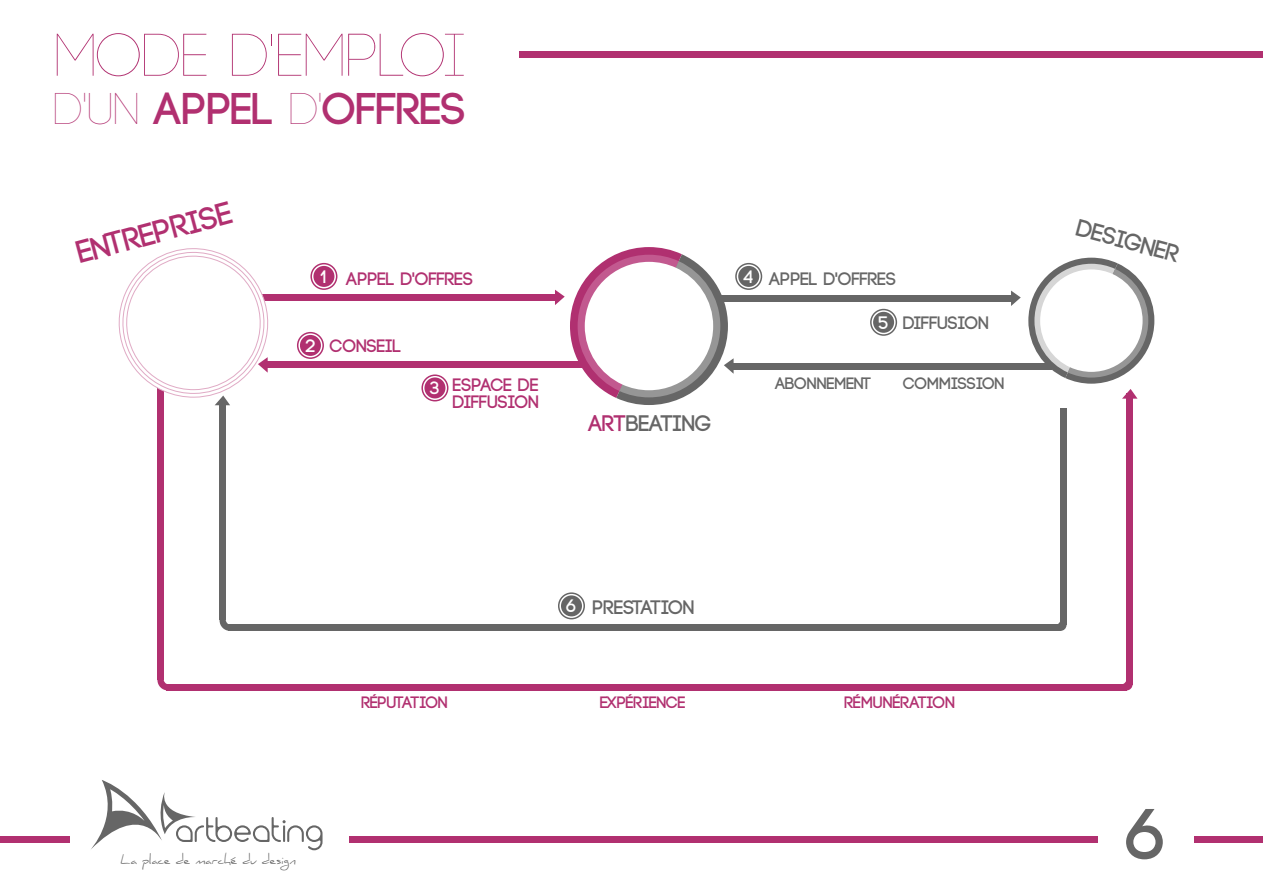
<style>
.page{position:relative;width:1263px;height:893px;background:#fff}
.page>*{position:absolute;margin:0;border:0;box-sizing:border-box;transform-origin:0 0}
.t1{font:700 72px "Code";color:#666}
.t2{font:300 60px "Code";color:#b13070}
.t3{font:700 44.4px "Code";color:#b13070}
.t4{font:700 31.5px "Code";color:#b13070}
.t5{font:700 24px "Code";color:#666}
.t6{font:700 22.5px "Code";color:#666}
.t7{font:700 19.5px "Code";color:#666}
.t8{font:700 18px/16.5px "Code";color:#b13070}
.t9{font:700 18px "Code";color:#666}
.t10{font:700 18px "Code";color:#fff}
.t11{font:700 16.5px "Code";color:#b13070}
.t12{font:700 16.5px "Code";color:#666}
.t13{font:12.45px "Daniel";color:#666}
.s1{font-weight:300}
.s2{color:#b03070}
</style>
<div class="page">
<div style="left:244px;top:294px;width:312px;height:6px;background:#b13070"></div>
<div style="left:265px;top:362px;width:320px;height:6px;background:#b13070"></div>
<div style="left:720px;top:295px;width:293px;height:6px;background:#666"></div>
<div style="left:732px;top:363px;width:319px;height:6px;background:#666"></div>
<svg style="left:1011px;top:291px;width:10px;height:15px"></svg>
<div style="left:157px;top:373px;width:6px;height:307px;background:#b13070"></div>
<div style="left:1126px;top:393px;width:6px;height:291px;background:#b13070"></div>
<svg style="left:157px;top:670px;width:10px;height:20px"></svg>
<svg style="left:1123px;top:681px;width:9px;height:9px"></svg>
<div style="left:166px;top:684px;width:960px;height:6px;background:#b13070"></div>
<div style="left:219px;top:404px;width:6px;height:216px;background:#666"></div>
<svg style="left:220px;top:611px;width:19px;height:20px"></svg>
<svg style="left:1054px;top:622px;width:12px;height:9px"></svg>
<div style="left:228px;top:625px;width:832px;height:6px;background:#666"></div>
<div style="left:1060px;top:409px;width:6px;height:216px;background:#666"></div>
<div style="left:1194px;top:836px;width:69px;height:6px;background:#b13070"></div>
<div style="left:349px;top:836px;width:749px;height:6px;background:#b13070"></div>
<div style="left:0;top:836px;width:69px;height:6px;background:#b13070"></div>
<div style="left:520px;top:52px;width:743px;height:6px;background:#b13070"></div>
<svg style="left:91px;top:780px;width:231px;height:70px"></svg>
<svg style="left:1028px;top:258px;width:126px;height:141px"></svg>
<svg style="left:118px;top:248px;width:160px;height:157px"></svg>
<svg style="left:310px;top:263px;width:27px;height:27px"></svg>
<div style="left:313px;top:266px;width:21px;height:21px;background:#b13070;border-radius:50%"></div>
<svg style="left:297px;top:332px;width:27px;height:27px"></svg>
<div style="left:300px;top:335px;width:21px;height:21px;background:#b13070;border-radius:50%"></div>
<svg style="left:421px;top:374px;width:27px;height:27px"></svg>
<div style="left:424px;top:377px;width:21px;height:21px;background:#b13070;border-radius:50%"></div>
<svg style="left:555px;top:247px;width:207px;height:158px"></svg>
<div style="left:738px;top:266px;width:21px;height:21px;background:#666;border-radius:50%"></div>
<svg style="left:870px;top:309px;width:27px;height:27px"></svg>
<div style="left:873px;top:312px;width:21px;height:21px;background:#666;border-radius:50%"></div>
<svg style="left:558px;top:592px;width:27px;height:27px"></svg>
<div style="left:561px;top:595px;width:21px;height:21px;background:#666;border-radius:50%"></div>
<h2 class="t2" style="left:54px;top:25px;width:413px">MODE D'EMPLOI</h2>
<h3 class="t3" style="left:53px;top:86px;width:414px"><span class="s1">D'UN</span> APPEL <span class="s1">D'</span>OFFRES</h3>
<h3 class="t4" style="left:74px;top:238px;width:160px;rotate:-15deg">ENTREPRISE</h3>
<p class="t10" style="left:321px;top:267px;width:6px">1</p>
<p class="t8" style="left:346px;top:271px;width:128px">APPEL D'OFFRES</p>
<p class="t10" style="left:306px;top:336px;width:11px">2</p>
<p class="t8" style="left:330px;top:338px;width:73px">CONSEIL</p>
<p class="t10" style="left:430px;top:379px;width:11px">3</p>
<p class="t8" style="left:453px;top:377px;width:87px">ESPACE DE<br>DIFFUSION</p>
<p class="t6" style="left:589px;top:412px;width:124px"><span class="s2">ART</span>BEATING</p>
<p class="t10" style="left:744px;top:267px;width:11px">4</p>
<p class="t9" style="left:769px;top:269px;width:128px">APPEL D'OFFRES</p>
<p class="t10" style="left:879px;top:313px;width:11px">5</p>
<p class="t9" style="left:903px;top:314px;width:87px">DIFFUSION</p>
<p class="t12" style="left:775px;top:375px;width:97px">ABONNEMENT</p>
<p class="t12" style="left:903px;top:375px;width:103px">COMMISSION</p>
<p class="t13" style="left:121px;top:852px;width:177px">La place de marché du design</p>
<p class="t10" style="left:567px;top:597px;width:11px">6</p>
<p class="t7" style="left:593px;top:597px;width:103px">PRESTATION</p>
<p class="t11" style="left:361px;top:694px;width:88px">RÉPUTATION</p>
<p class="t11" style="left:600px;top:694px;width:87px">EXPÉRIENCE</p>
<p class="t11" style="left:844px;top:694px;width:112px">RÉMUNÉRATION</p>
<h3 class="t5" style="left:1080px;top:216px;width:106px;rotate:15deg">DESIGNER</h3>
<h1 class="t1" style="left:1126px;top:798px;width:41px">6</h1>
</div>
